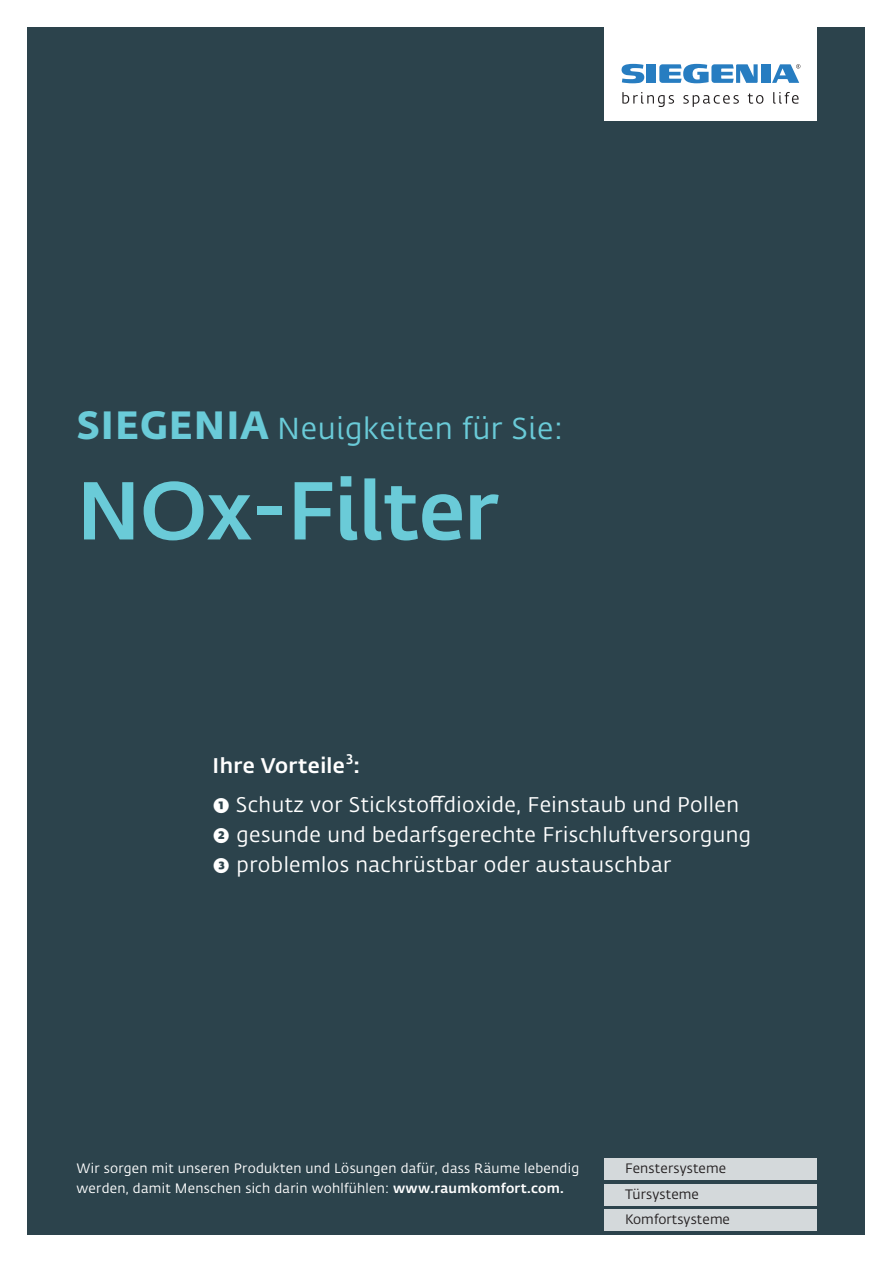
<style>
.page{position:relative;width:893px;height:1263px;background:#fff}
.page>*{position:absolute;margin:0;border:0;box-sizing:border-box;transform-origin:0 0}
.t1{font:500 81px "Fedra Sans Alt Pro";letter-spacing:-.01em;color:#6acbd8}
.t2{font:30px "Fedra Sans Alt Pro";letter-spacing:.02em;color:#6acbd8}
.t3{font:21px "Fedra Sans Alt Pro";letter-spacing:.02em;color:#fff}
.t4{font:500 21px "Fedra Sans Alt Pro";letter-spacing:.02em;color:#fff}
.t5{font:500 13.8px "Fedra Sans Alt Pro";color:#fff}
.t6{font:13.5px/19.5px "Fedra Sans Alt Pro";letter-spacing:.02em;color:#fff}
.t7{font:13.5px/25.5px "Fedra Sans Alt Pro";letter-spacing:.015em;color:#231f20}
.s1{font-weight:700;font-size:39px}
.s2{font-weight:700}
.s3{font-weight:500}
</style>
<div class="page">
<div style="left:28px;top:28px;width:837px;height:1207px;background:#2c434c"></div>
<div style="left:604px;top:1210px;width:212px;height:21px;background:#d4d9db"></div>
<div style="left:604px;top:1184px;width:212px;height:21px;background:#d4d9db"></div>
<div style="left:604px;top:1159px;width:212px;height:21px;background:#d4d9db"></div>
<div style="left:604px;top:18px;width:212px;height:102px;background:#fff"></div>
<svg style="left:622px;top:92px;width:52px;height:15px"></svg>
<svg style="left:683px;top:95px;width:56px;height:12px"></svg>
<svg style="left:748px;top:94px;width:15px;height:10px"></svg>
<svg style="left:773px;top:92px;width:26px;height:12px"></svg>
<div style="left:646px;top:64px;width:10px;height:19px;background:#277dc1"></div>
<svg style="left:622px;top:64px;width:22px;height:19px"></svg>
<div style="left:761px;top:64px;width:9px;height:19px;background:#277dc1"></div>
<svg style="left:659px;top:64px;width:99px;height:19px"></svg>
<svg style="left:772px;top:64px;width:28px;height:19px"></svg>
<p class="t2" style="left:77px;top:407px;width:488px"><span class="s1">SIEGENIA</span> Neuigkeiten für Sie:</p>
<p class="t1" style="left:77px;top:449px;width:424px">NOx-Filter</p>
<p class="t5" style="left:346px;top:748px;width:9px">3</p>
<p class="t3" style="left:213px;top:790px;width:528px"><span class="s2">➊</span> Schutz vor Stickstoffdioxide, Feinstaub und Pollen</p>
<p class="t3" style="left:213px;top:820px;width:540px"><span class="s2">➋</span> gesunde und bedarfsgerechte Frischluftversorgung</p>
<p class="t3" style="left:213px;top:850px;width:460px"><span class="s2">➌</span> problemlos nachrüstbar oder austauschbar</p>
<p class="t4" style="left:213px;top:750px;width:149px">Ihre Vorteile :</p>
<p class="t6" style="left:77px;top:1158px;width:504px">Wir sorgen mit unseren Produkten und Lösungen dafür, dass Räume lebendig werden, damit Menschen sich darin wohlfühlen: <span class="s3">www.raumkomfort.com.</span></p>
<p class="t7" style="left:625px;top:1155px;width:106px">Fenstersysteme<br>Türsysteme<br>Komfortsysteme</p>
</div>
